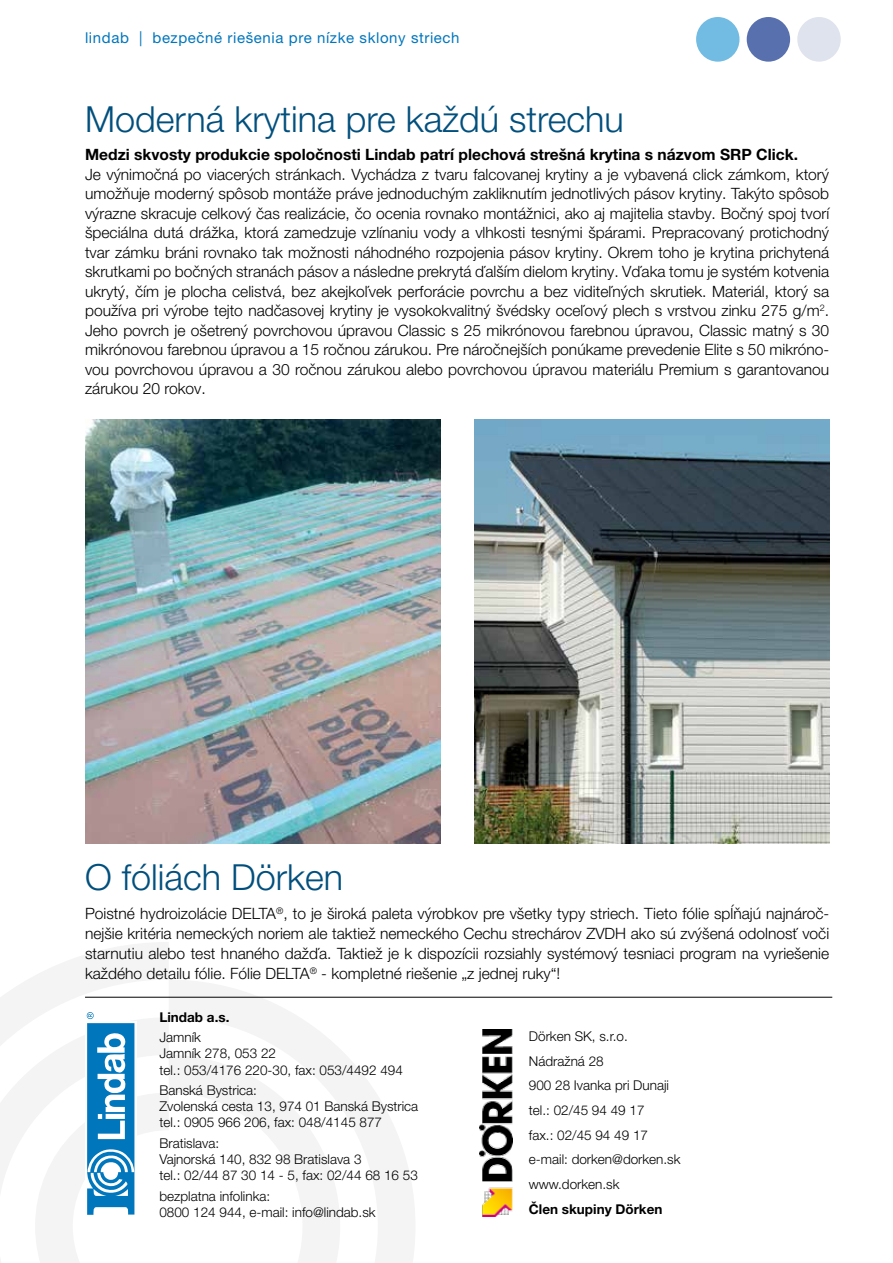
<style>
.page{position:relative;width:893px;height:1263px;background:#fff}
.page>*{position:absolute;margin:0;border:0;box-sizing:border-box;transform-origin:0 0}
.t1{font:300 36px "Helvetica Neue LT Pro";color:#004f7d}
.t2{font:300 15.6px/19.5px "Helvetica Neue LT Pro";color:#000;text-align:justify}
.t3{font:700 15.6px "Helvetica Neue LT Pro";color:#000}
.t4{font:15px "Helvetica Neue LT Pro";letter-spacing:.04em;color:#0076bd}
.t5{font:300 13.5px/16.2px "Helvetica Neue LT Pro";color:#000}
.t6{font:700 13.5px "Helvetica Neue LT Pro";color:#000}
</style>
<div class="page">
<svg style="left:0;top:942px;width:415px;height:321px"></svg>
<div style="left:696px;top:17px;width:43px;height:45px;background:#72bbe3;border-radius:50%"></div>
<div style="left:747px;top:17px;width:43px;height:45px;background:#5870ae;border-radius:50%"></div>
<div style="left:797px;top:17px;width:44px;height:45px;background:#dfe3ee;border-radius:50%"></div>
<img style="left:474px;top:420px;width:355px;height:423px">
<img style="left:85px;top:420px;width:355px;height:423px">
<img style="left:480px;top:1029px;width:33px;height:188px">
<hr style="left:85px;top:997px;width:747px;height:1px;background:#000">
<div style="left:85px;top:1021px;width:52px;height:196px;background:linear-gradient(to right,#fff,#fff)"></div>
<svg style="left:87px;top:1012px;width:47px;height:203px"></svg>
<p class="t4" style="left:85px;top:28px;width:376px">lindab | bezpečné riešenia pre nízke sklony striech</p>
<h1 class="t1" style="left:85px;top:97px;width:540px">Moderná krytina pre každú strechu</h1>
<p class="t3" style="left:85px;top:145px;width:714px">Medzi skvosty produkcie spoločnosti Lindab patrí plechová strešná krytina s názvom SRP Click.</p>
<p class="t2" style="left:85px;top:164px;width:746px">Je výnimočná po viacerých stránkach. Vychádza z tvaru falcovanej krytiny a je vybavená click zámkom, ktorý umožňuje moderný spôsob montáže práve jednoduchým zakliknutím jednotlivých pásov krytiny. Takýto spôsob výrazne skracuje celkový čas realizácie, čo ocenia rovnako montážnici, ako aj majitelia stavby. Bočný spoj tvorí špeciálna dutá drážka, ktorá zamedzuje vzlínaniu vody a vlhkosti tesnými špárami. Prepracovaný protichodný tvar zámku bráni rovnako tak možnosti náhodného rozpojenia pásov krytiny. Okrem toho je krytina prichytená skrutkami po bočných stranách pásov a následne prekrytá ďalším dielom krytiny. Vďaka tomu je systém kotvenia ukrytý, čím je plocha celistvá, bez akejkoľvek perforácie povrchu a bez viditeľných skrutiek. Materiál, ktorý sa používa pri výrobe tejto nadčasovej krytiny je vysokokvalitný švédsky oceľový plech s vrstvou zinku 275 g/m<sup>2</sup>.<br>Jeho povrch je ošetrený povrchovou úpravou Classic s 25 mikrónovou farebnou úpravou, Classic matný s 30 mikrónovou farebnou úpravou a 15 ročnou zárukou. Pre náročnejších ponúkame prevedenie Elite s 50 mikróno&shy;vou povrchovou úpravou a 30 ročnou zárukou alebo povrchovou úpravou materiálu Premium s garantovanou zárukou 20 rokov.</p>
<h1 class="t1" style="left:85px;top:856px;width:260px">O fóliách Dörken</h1>
<p class="t2" style="left:85px;top:903px;width:746px;line-height:20px">Poistné hydroizolácie DELTA<sup>®</sup>, to je široká paleta výrobkov pre všetky typy striech. Tieto fólie spĺňajú najnároč&shy;nejšie kritéria nemeckých noriem ale taktiež nemeckého Cechu strechárov ZVDH ako sú zvýšená odolnosť voči starnutiu alebo test hnaného dažďa. Taktiež je k dispozícii rozsiahly systémový tesniaci program na vyriešenie každého detailu fólie. Fólie DELTA<sup>®</sup> - kompletné riešenie „z jednej ruky“!</p>
<p class="t6" style="left:159px;top:1008px;width:71px">Lindab a.s.</p>
<p class="t5" style="left:159px;top:1029px;width:245px">Jamník<br>Jamník 278, 053 22<br>tel.: 053/4176 220-30, fax: 053/4492 494</p>
<p class="t5" style="left:159px;top:1082px;width:260px">Banská Bystrica:<br>Zvolenská cesta 13, 974 01 Banská Bystrica tel.: 0905 966 206, fax: 048/4145 877</p>
<p class="t5" style="left:159px;top:1135px;width:260px">Bratislava:<br>Vajnorská 140, 832 98 Bratislava 3<br>tel.: 02/44 87 30 14 - 5, fax: 02/44 68 16 53</p>
<p class="t5" style="left:159px;top:1187px;width:218px">bezplatna infolinka:<br>0800 124 944, e-mail: info@lindab.sk</p>
<p class="t5" style="left:529px;top:1023px;width:153px;line-height:24.8px">Dörken SK, s.r.o.<br>Nádražná 28<br>900 28 Ivanka pri Dunaji tel.: 02/45 94 49 17<br>fax.: 02/45 94 49 17 e-mail: dorken@dorken.sk www.dorken.sk</p>
<p class="t6" style="left:529px;top:1200px;width:135px">Člen skupiny Dörken</p>
</div>
